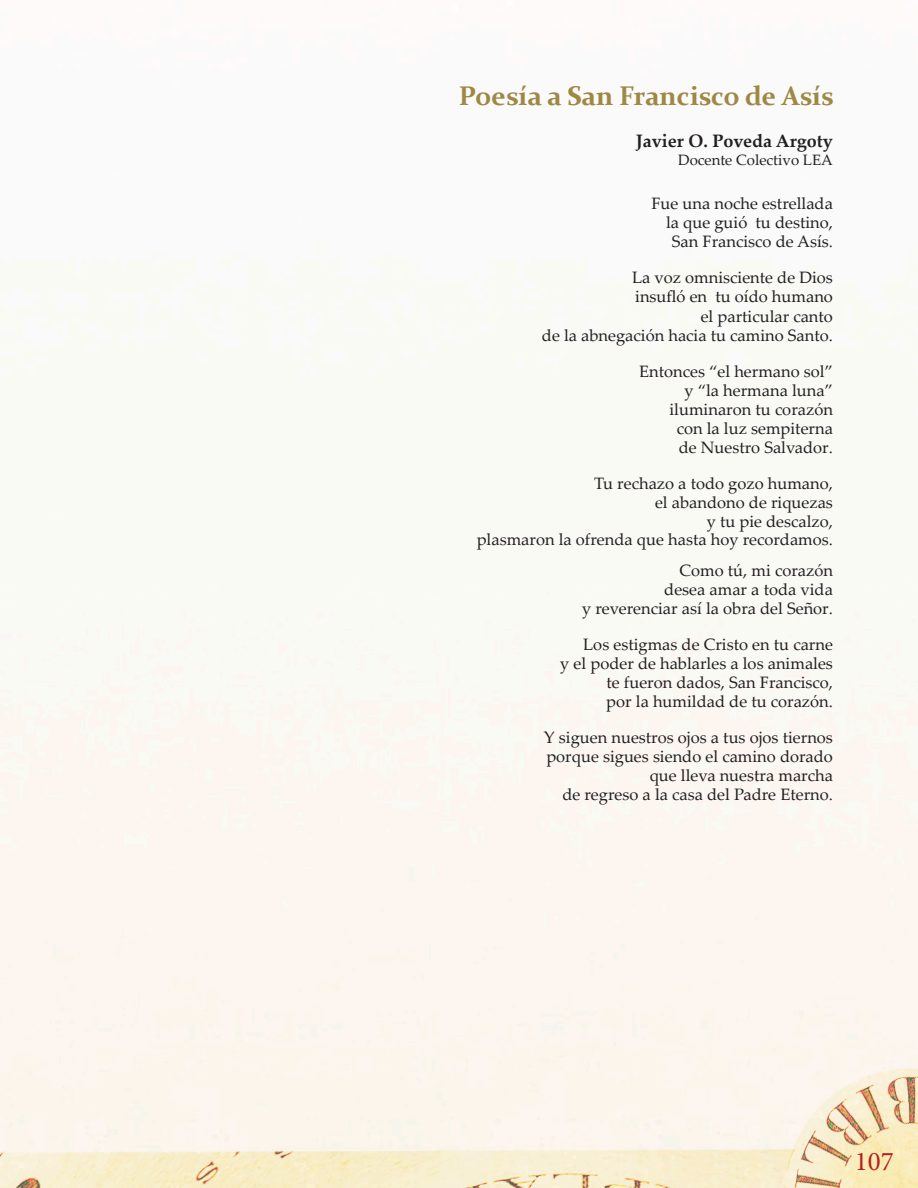
<style>
.page{position:relative;width:918px;height:1188px;background:#fff}
.page>*{position:absolute;margin:0;border:0;box-sizing:border-box;transform-origin:0 0}
.No_Spacing{font:700 27px "Constantia";color:#9e8844}
.t1{font:27px "Minion Pro";color:#b51f23}
.No_Spacing-2{font:700 18px "Palatino Linotype";color:#231f20}
.No_Spacing-3{font:16.5px "Palatino Linotype";color:#231f20}
.No_Spacing-4{font:15px "Palatino Linotype";color:#231f20}
</style>
<div class="page">
<img style="left:0;top:529px;width:918px;height:659px">
<p class="No_Spacing" style="left:459px;top:78px;width:376px">Poesía a San Francisco de Asís</p>
<p class="No_Spacing-2" style="left:636px;top:128px;width:199px">Javier O. Poveda Argoty</p>
<p class="No_Spacing-4" style="left:678px;top:149px;width:156px">Docente Colectivo LEA</p>
<p class="No_Spacing-3" style="left:651px;top:192px;width:183px">Fue una noche estrellada</p>
<p class="No_Spacing-3" style="left:666px;top:211px;width:168px">la que guió tu destino,</p>
<p class="No_Spacing-3" style="left:672px;top:230px;width:163px">San Francisco de Asís.</p>
<p class="No_Spacing-3" style="left:632px;top:266px;width:202px">La voz omnisciente de Dios</p>
<p class="No_Spacing-3" style="left:635px;top:285px;width:199px">insufló en tu oído humano</p>
<p class="No_Spacing-3" style="left:701px;top:304px;width:134px">el particular canto</p>
<p class="No_Spacing-3" style="left:542px;top:323px;width:292px">de la abnegación hacia tu camino Santo.</p>
<p class="No_Spacing-3" style="left:639px;top:359px;width:195px">Entonces “el hermano sol”</p>
<p class="No_Spacing-3" style="left:685px;top:378px;width:150px">y “la hermana luna”</p>
<p class="No_Spacing-3" style="left:670px;top:397px;width:165px">iluminaron tu corazón</p>
<p class="No_Spacing-3" style="left:677px;top:416px;width:158px">con la luz sempiterna</p>
<p class="No_Spacing-3" style="left:679px;top:435px;width:156px">de Nuestro Salvador.</p>
<p class="No_Spacing-3" style="left:594px;top:471px;width:240px">Tu rechazo a todo gozo humano,</p>
<p class="No_Spacing-3" style="left:655px;top:490px;width:179px">el abandono de riquezas</p>
<p class="No_Spacing-3" style="left:707px;top:509px;width:128px">y tu pie descalzo,</p>
<p class="No_Spacing-3" style="left:477px;top:528px;width:358px">plasmaron la ofrenda que hasta hoy recordamos.</p>
<p class="No_Spacing-3" style="left:680px;top:559px;width:155px">Como tú, mi corazón</p>
<p class="No_Spacing-3" style="left:664px;top:578px;width:170px">desea amar a toda vida</p>
<p class="No_Spacing-3" style="left:582px;top:597px;width:252px">y reverenciar así la obra del Señor.</p>
<p class="No_Spacing-3" style="left:583px;top:633px;width:251px">Los estigmas de Cristo en tu carne</p>
<p class="No_Spacing-3" style="left:560px;top:652px;width:274px">y el poder de hablarles a los animales</p>
<p class="No_Spacing-3" style="left:607px;top:671px;width:228px">te fueron dados, San Francisco,</p>
<p class="No_Spacing-3" style="left:606px;top:690px;width:228px">por la humildad de tu corazón.</p>
<p class="No_Spacing-3" style="left:544px;top:726px;width:291px">Y siguen nuestros ojos a tus ojos tiernos</p>
<p class="No_Spacing-3" style="left:546px;top:745px;width:288px">porque sigues siendo el camino dorado</p>
<p class="No_Spacing-3" style="left:650px;top:764px;width:185px">que lleva nuestra marcha</p>
<p class="No_Spacing-3" style="left:562px;top:783px;width:272px">de regreso a la casa del Padre Eterno.</p>
<p class="t1" style="left:855px;top:1143px;width:40px">107</p>
</div>
